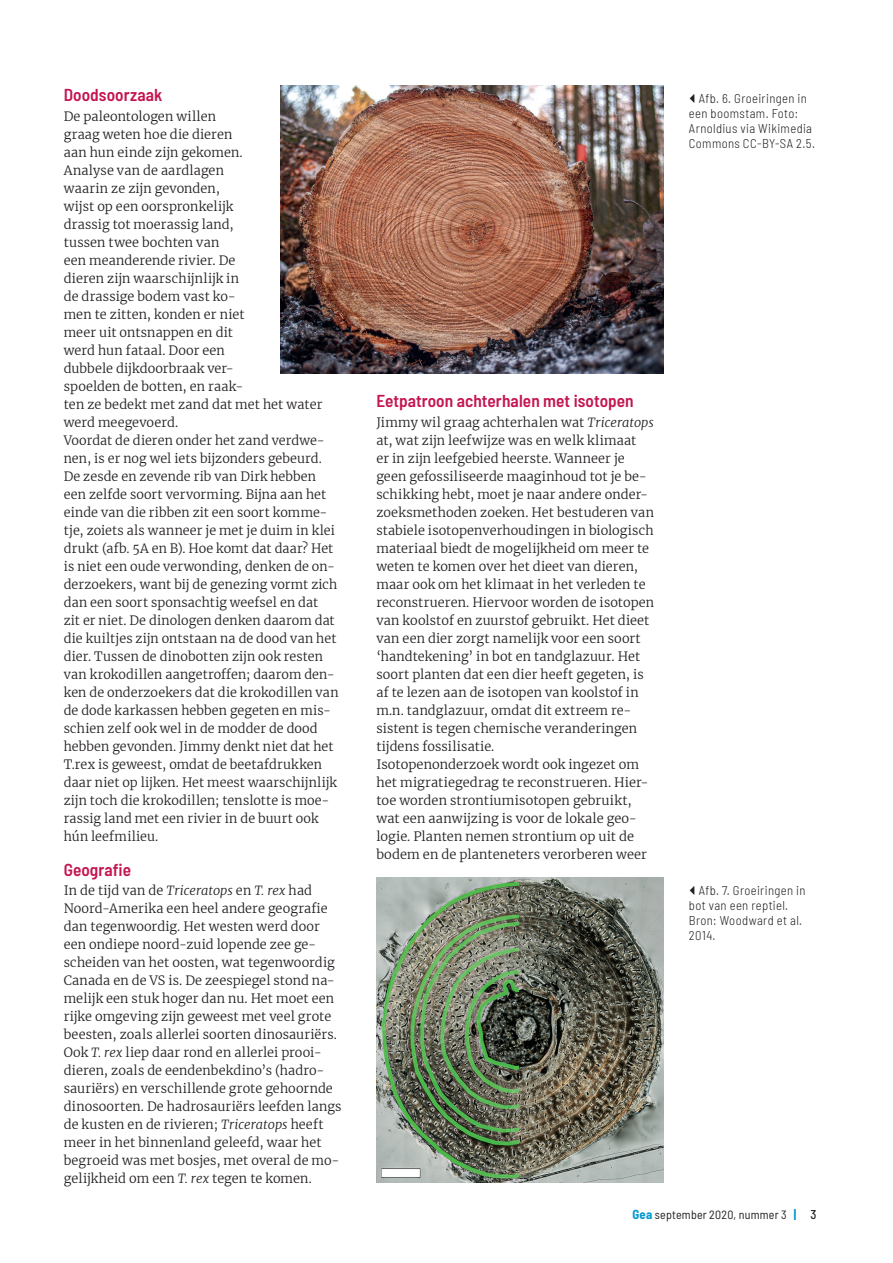
<style>
.page{position:relative;width:893px;height:1263px;background:#fff}
.page>*{position:absolute;margin:0;border:0;box-sizing:border-box;transform-origin:0 0}
.t1{font:600 semi-condensed 17.25px "Barlow";letter-spacing:.005em;color:#c41552}
.t2{font:300 12.75px/18px "Merriweather";letter-spacing:.01em;color:#231f20}
.t3{font:300 semi-condensed 12.75px/15px "Barlow";letter-spacing:.03em;color:#231f20}
.t4{font:semi-condensed 12px "Barlow";letter-spacing:.02em;color:#231f20}
.s1{font-style:italic}
.s2{font-weight:700;font-size:12.75px;color:#0099d1}
.s3{font-weight:500;font-size:12.75px}
</style>
<div class="page">
<img style="left:281px;top:85px;width:382px;height:288px">
<img style="left:376px;top:877px;width:287px;height:306px">
<h1 class="t1" style="left:64px;top:82px;width:100px">Doodsoorzaak</h1>
<p class="t2" style="left:64px;top:107px;width:276px">De paleontologen willen<br>graag weten hoe die dieren<br>aan hun einde zijn gekomen.<br>Analyse van de aardlagen<br>waarin ze zijn gevonden,<br>wijst op een oorspronkelijk<br>drassig tot moerassig land,<br>tussen twee bochten van<br>een meanderende rivier. De<br>dieren zijn waarschijnlijk in<br>de drassige bodem vast ko-<br>men te zitten, konden er niet<br>meer uit ontsnappen en dit<br>werd hun fataal. Door een<br>dubbele dijkdoorbraak ver-<br>spoelden de botten, en raak-<br>ten ze bedekt met zand dat met het water werd meegevoerd.<br>Voordat de dieren onder het zand verdwe&shy;nen, is er nog wel iets bijzonders gebeurd.<br>De zesde en zevende rib van Dirk hebben een zelfde soort vervorming. Bijna aan het einde van die ribben zit een soort komme&shy;tje, zoiets als wanneer je met je duim in klei drukt (afb. 5A en B). Hoe komt dat daar? Het is niet een oude verwonding, denken de on&shy;derzoekers, want bij de genezing vormt zich dan een soort sponsachtig weefsel en dat<br>zit er niet. De dinologen denken daarom dat die kuiltjes zijn ontstaan na de dood van het dier. Tussen de dinobotten zijn ook resten van krokodillen aangetroffen; daarom den&shy;ken de onderzoekers dat die krokodillen van de dode karkassen hebben gegeten en mis&shy;schien zelf ook wel in de modder de dood hebben gevonden. Jimmy denkt niet dat het T.rex is geweest, omdat de beetafdrukken daar niet op lijken. Het meest waarschijnlijk zijn toch die krokodillen; tenslotte is moe&shy;rassig land met een rivier in de buurt ook hún leefmilieu.</p>
<h1 class="t1" style="left:64px;top:857px;width:69px">Geografie</h1>
<p class="t2" style="left:64px;top:881px;width:279px">In de tijd van de <span class="s1">Triceratops</span> en <span class="s1">T. rex</span> had Noord-Amerika een heel andere geografie dan tegenwoordig. Het westen werd door een ondiepe noord-zuid lopende zee ge&shy;scheiden van het oosten, wat tegenwoordig Canada en de VS is. De zeespiegel stond na&shy;melijk een stuk hoger dan nu. Het moet een rijke omgeving zijn geweest met veel grote beesten, zoals allerlei soorten dinosauriërs.<br>Ook <span class="s1">T. rex</span> liep daar rond en allerlei prooi&shy;dieren, zoals de eendenbekdino’s (hadro&shy;sauriërs) en verschillende grote gehoornde dinosoorten. De hadrosauriërs leefden langs de kusten en de rivieren; <span class="s1">Triceratops</span> heeft meer in het binnenland geleefd, waar het begroeid was met bosjes, met overal de mo&shy;gelijkheid om een <span class="s1">T. rex</span> tegen te komen.</p>
<p class="t3" style="left:689px;top:90px;width:128px;text-indent:10px">Afb. 6. Groeiringen in een boomstam. Foto:<br>Arnoldius via Wikimedia<br>Commons CC-BY-SA 2.5.</p>
<h1 class="t1" style="left:376px;top:388px;width:259px">Eetpatroon achterhalen met isotopen</h1>
<p class="t2" style="left:376px;top:413px;width:279px">Jimmy wil graag achterhalen wat <span class="s1">Triceratops </span>at, wat zijn leefwijze was en welk klimaat<br>er in zijn leefgebied heerste. Wanneer je geen gefossiliseerde maaginhoud tot je be&shy;schikking hebt, moet je naar andere onder&shy;zoeksmethoden zoeken. Het bestuderen van stabiele isotopenverhoudingen in biologisch materiaal biedt de mogelijkheid om meer te weten te komen over het dieet van dieren, maar ook om het klimaat in het verleden te reconstrueren. Hiervoor worden de isotopen van koolstof en zuurstof gebruikt. Het dieet van een dier zorgt namelijk voor een soort ‘handtekening’ in bot en tandglazuur. Het soort planten dat een dier heeft gegeten, is af te lezen aan de isotopen van koolstof in m.n. tandglazuur, omdat dit extreem re&shy;sistent is tegen chemische veranderingen tijdens fossilisatie.<br>Isotopenonderzoek wordt ook ingezet om het migratiegedrag te reconstrueren. Hier&shy;toe worden strontiumisotopen gebruikt, wat een aanwijzing is voor de lokale geo&shy;logie. Planten nemen strontium op uit de bodem en de planteneters verorberen weer</p>
<p class="t3" style="left:689px;top:882px;width:118px;text-indent:10px">Afb. 7. Groeiringen in bot van een reptiel.<br>Bron: Woodward et al.<br>2014.</p>
<p class="t4" style="left:632px;top:1206px;width:185px"><span class="s2">Gea</span> september 2020, nummer 3 <span class="s2">|</span> <span class="s3">3</span></p>
</div>
